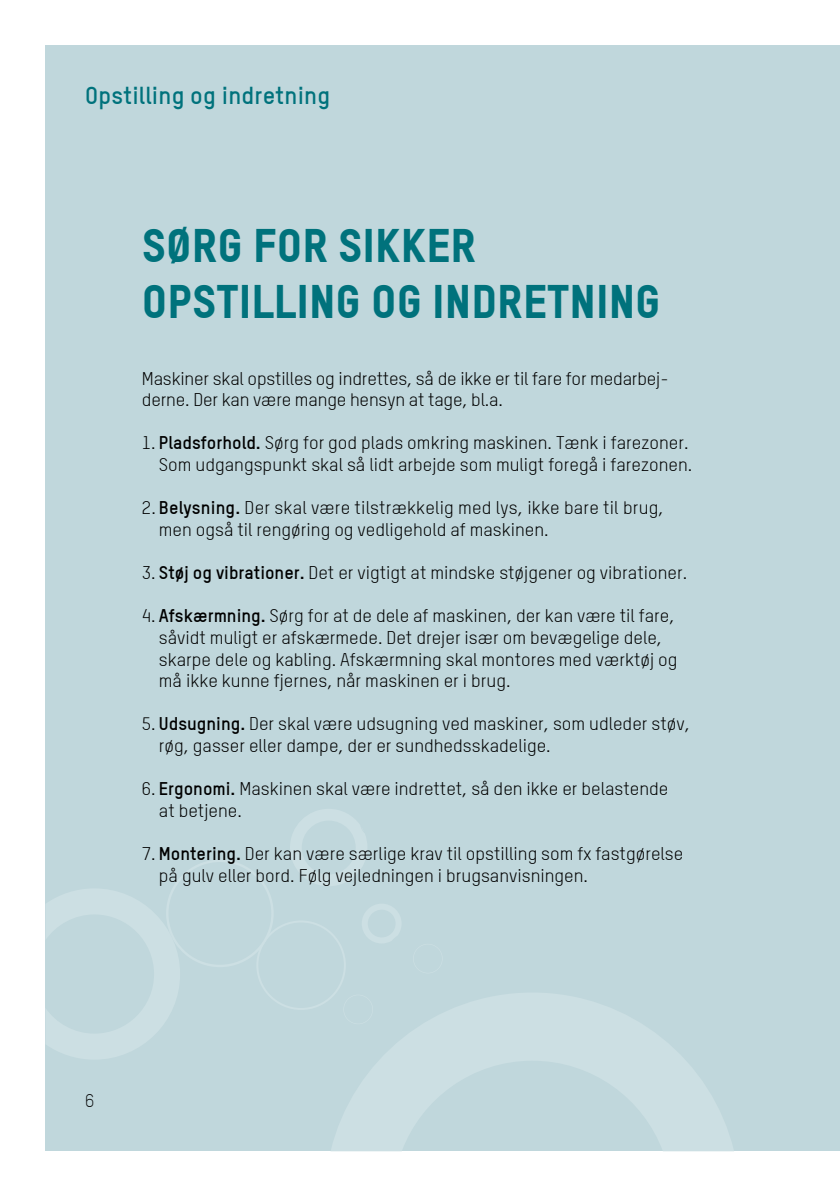
<style>
.page{position:relative;width:840px;height:1191px;background:#fff}
.page>*{position:absolute;margin:0;border:0;box-sizing:border-box;transform-origin:0 0}
.t1{font:46px/55.2px "TSTAR Headline";color:#00727c}
.t2{font:700 24px "TSTAR";letter-spacing:.01em;color:#00727c}
.t3{font:18px/21.6px "TSTAR";color:#000}
.t4{font:300 18px "TSTAR";color:#000}
.s1{font-weight:700}
</style>
<div class="page">
<div style="left:45px;top:45px;width:794px;height:1106px;background:#c0d7dc"></div>
<svg style="left:331px;top:993px;width:402px;height:158px;fill:#ccdfe3"></svg>
<svg style="left:46px;top:809px;width:355px;height:250px"></svg>
<h2 class="t2" style="left:85px;top:80px;width:246px">Opstilling og indretning</h2>
<h1 class="t1" style="left:142px;top:217px;width:520px">SØRG FOR SIKKER<br>OPSTILLING OG INDRETNING</h1>
<p class="t3" style="left:142px;top:367px;width:528px">Maskiner skal opstilles og indrettes, så de ikke er til fare for medarbej&shy;derne. Der kan være mange hensyn at tage, bl.a.</p>
<p class="t3" style="left:142px;top:432px;width:551px;text-align:right">1. <span class="s1">Pladsforhold.</span> Sørg for god plads omkring maskinen. Tænk i farezoner.<br>Som udgangspunkt skal så lidt arbejde som muligt foregå i farezonen.</p>
<p class="t3" style="left:159px;top:497px;width:506px;text-indent:-17px">2. <span class="s1">Belysning.</span> Der skal være tilstrækkelig med lys, ikke bare til brug, men også til rengøring og vedligehold af maskinen.</p>
<p class="t3" style="left:142px;top:562px;width:546px">3. <span class="s1">Støj og vibrationer.</span> Det er vigtigt at mindske støjgener og vibrationer.</p>
<p class="t3" style="left:159px;top:605px;width:520px;text-indent:-17px">4. <span class="s1">Afskærmning.</span> Sørg for at de dele af maskinen, der kan være til fare, såvidt muligt er afskærmede. Det drejer især om bevægelige dele, skarpe dele og kabling. Afskærmning skal montores med værktøj og må ikke kunne fjernes, når maskinen er i brug.</p>
<p class="t3" style="left:159px;top:713px;width:532px;text-indent:-17px">5. <span class="s1">Udsugning.</span> Der skal være udsugning ved maskiner, som udleder støv, røg, gasser eller dampe, der er sundhedsskadelige.</p>
<p class="t3" style="left:159px;top:778px;width:511px;text-indent:-17px">6. <span class="s1">Ergonomi.</span> Maskinen skal være indrettet, så den ikke er belastende at betjene.</p>
<p class="t3" style="left:159px;top:842px;width:525px;text-indent:-17px">7. <span class="s1">Montering.</span> Der kan være særlige krav til opstilling som fx fastgørelse på gulv eller bord. Følg vejledningen i brugsanvisningen.</p>
<p class="t4" style="left:85px;top:1089px;width:11px">6</p>
</div>
